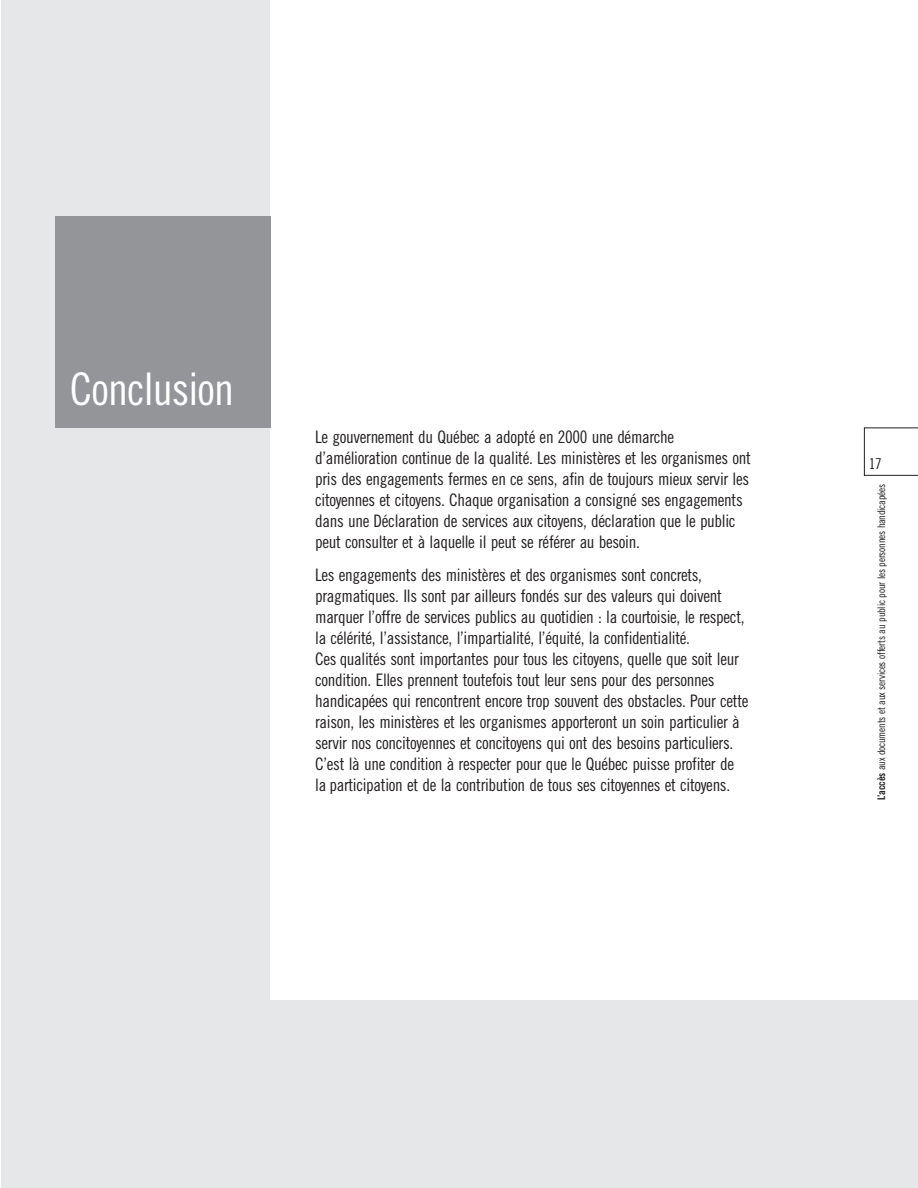
<style>
.page{position:relative;width:918px;height:1188px;background:#fff}
.page>*{position:absolute;margin:0;border:0;box-sizing:border-box;transform-origin:0 0}
.t1{font:45px "Trade Gothic Cond Eighteen";letter-spacing:-.02em;color:#fff}
.t2{font:17.25px/21px "Trade Gothic Cond Eighteen";letter-spacing:-.02em;color:#231f20}
.t3{font:15px "Trade Gothic Cond Eighteen";color:#231f20}
.t4{font:10.5px "Trade Gothic Cond Eighteen";letter-spacing:-.02em;color:#231f20}
.s1{font-family:"Trade Gothic Bold Cond Twenty"}
</style>
<div class="page">
<svg style="left:864px;top:428px;width:54px;height:48px"></svg>
<div style="left:1px;top:0;width:269px;height:1188px;background:#e6e7e8"></div>
<div style="left:1px;top:1001px;width:917px;height:187px;background:#e6e7e8"></div>
<div style="left:55px;top:216px;width:215px;height:212px;background:#939598"></div>
<h1 class="t1" style="left:70px;top:373px;width:166px">Conclusion</h1>
<p class="t2" style="left:315px;top:428px;width:437px">Le gouvernement du Québec a adopté en 2000 une démarche d’amélioration continue de la qualité. Les ministères et les organismes ont pris des engagements fermes en ce sens, afin de toujours mieux servir les citoyennes et citoyens. Chaque organisation a consigné ses engagements dans une Déclaration de services aux citoyens, déclaration que le public peut consulter et à laquelle il peut se référer au besoin.</p>
<p class="t2" style="left:315px;top:566px;width:435px">Les engagements des ministères et des organismes sont concrets, pragmatiques. Ils sont par ailleurs fondés sur des valeurs qui doivent marquer l’offre de services publics au quotidien : la courtoisie, le respect, la célérité, l’assistance, l’impartialité, l’équité, la confidentialité.<br>Ces qualités sont importantes pour tous les citoyens, quelle que soit leur condition. Elles prennent toutefois tout leur sens pour des personnes handicapées qui rencontrent encore trop souvent des obstacles. Pour cette raison, les ministères et les organismes apporteront un soin particulier à servir nos concitoyennes et concitoyens qui ont des besoins particuliers.<br>C’est là une condition à respecter pour que le Québec puisse profiter de la participation et de la contribution de tous ses citoyennes et citoyens.</p>
<p class="t3" style="left:869px;top:459px;width:14px">17</p>
<p class="t4" style="left:878px;top:800px;width:318px;rotate:-90deg"><span class="s1">L’accès</span> aux documents et aux services offerts au public pour les personnes handicapées</p>
</div>
